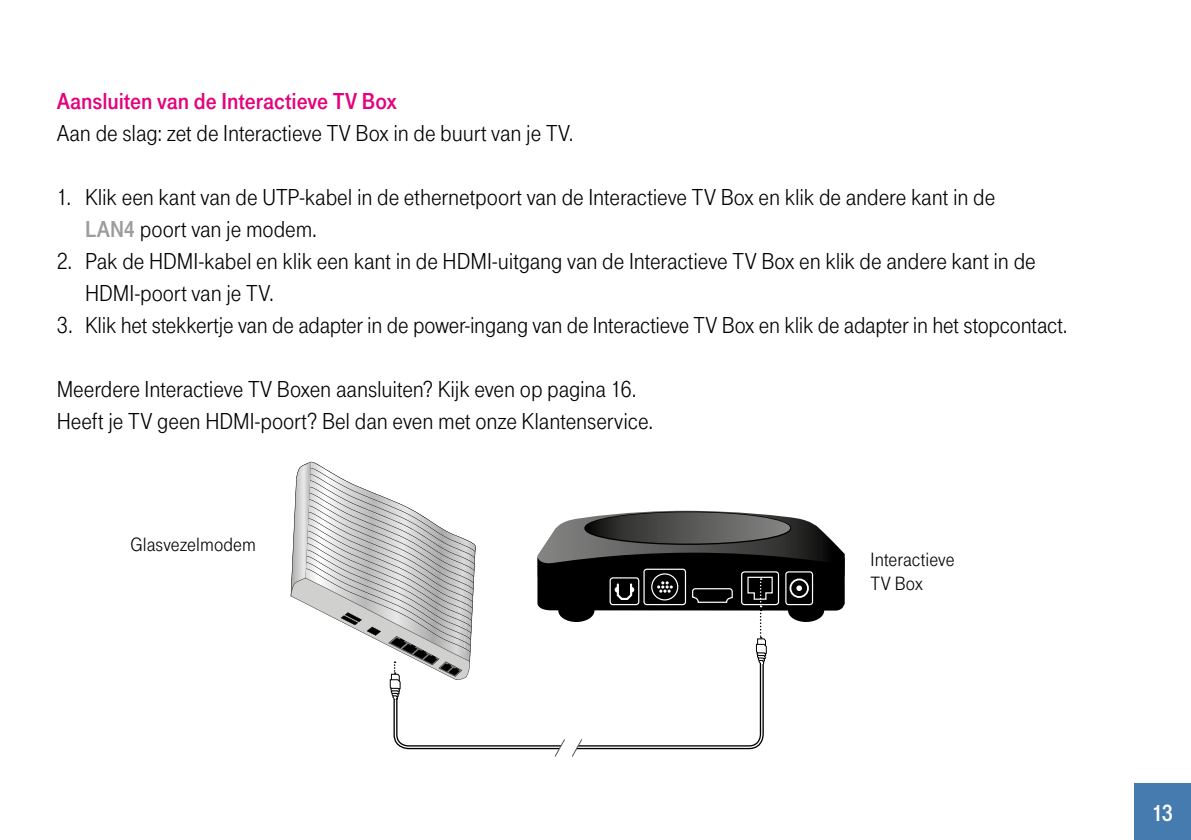
<style>
.page{position:relative;width:1191px;height:840px;background:#fff}
.page>*{position:absolute;margin:0;border:0;box-sizing:border-box;transform-origin:0 0}
.t1{font:24px/32px "Tele Grotesk Norm";letter-spacing:-.005em;color:#000}
.t2{font:24px "Tele Grotesk Fett";letter-spacing:-.005em;color:#e5007d}
.t3{font:24px "Tele Grotesk Fett";color:#fff}
.t4{font:20px/24px "Tele Grotesk Norm";letter-spacing:.005em;color:#000}
.s1{font-family:"Tele Grotesk Fett";color:#9c9c9c}
</style>
<div class="page">
<div style="left:1134px;top:782px;width:57px;height:57px;background:#457bae"></div>
<svg style="left:291px;top:461px;width:554px;height:296px"></svg>
<p class="t2" style="left:57px;top:87px;width:341px">Aansluiten van de Interactieve TV Box</p>
<p class="t1" style="left:57px;top:117px;width:518px">Aan de slag: zet de Interactieve TV Box in de buurt van je TV.</p>
<p class="t1" style="left:85px;top:181px;width:911px;text-indent:-28px">1. Klik een kant van de UTP-kabel in de ethernetpoort van de Interactieve TV Box en klik de andere kant in de<br><span class="s1">LAN4</span> poort van je modem.</p>
<p class="t1" style="left:85px;top:245px;width:952px;text-indent:-28px">2. Pak de HDMI-kabel en klik een kant in de HDMI-uitgang van de Interactieve TV Box en klik de andere kant in de<br>HDMI-poort van je TV.</p>
<p class="t1" style="left:57px;top:309px;width:1012px">3. Klik het stekkertje van de adapter in de power-ingang van de Interactieve TV Box en klik de adapter in het stopcontact.</p>
<p class="t1" style="left:57px;top:373px;width:598px">Meerdere Interactieve TV Boxen aansluiten? Kijk even op pagina 16.<br>Heeft je TV geen HDMI-poort? Bel dan even met onze Klantenservice.</p>
<p class="t4" style="left:130px;top:532px;width:127px">Glasvezelmodem</p>
<p class="t4" style="left:870px;top:547px;width:86px">Interactieve<br>TV Box</p>
<p class="t3" style="left:1152px;top:799px;width:23px">13</p>
</div>
